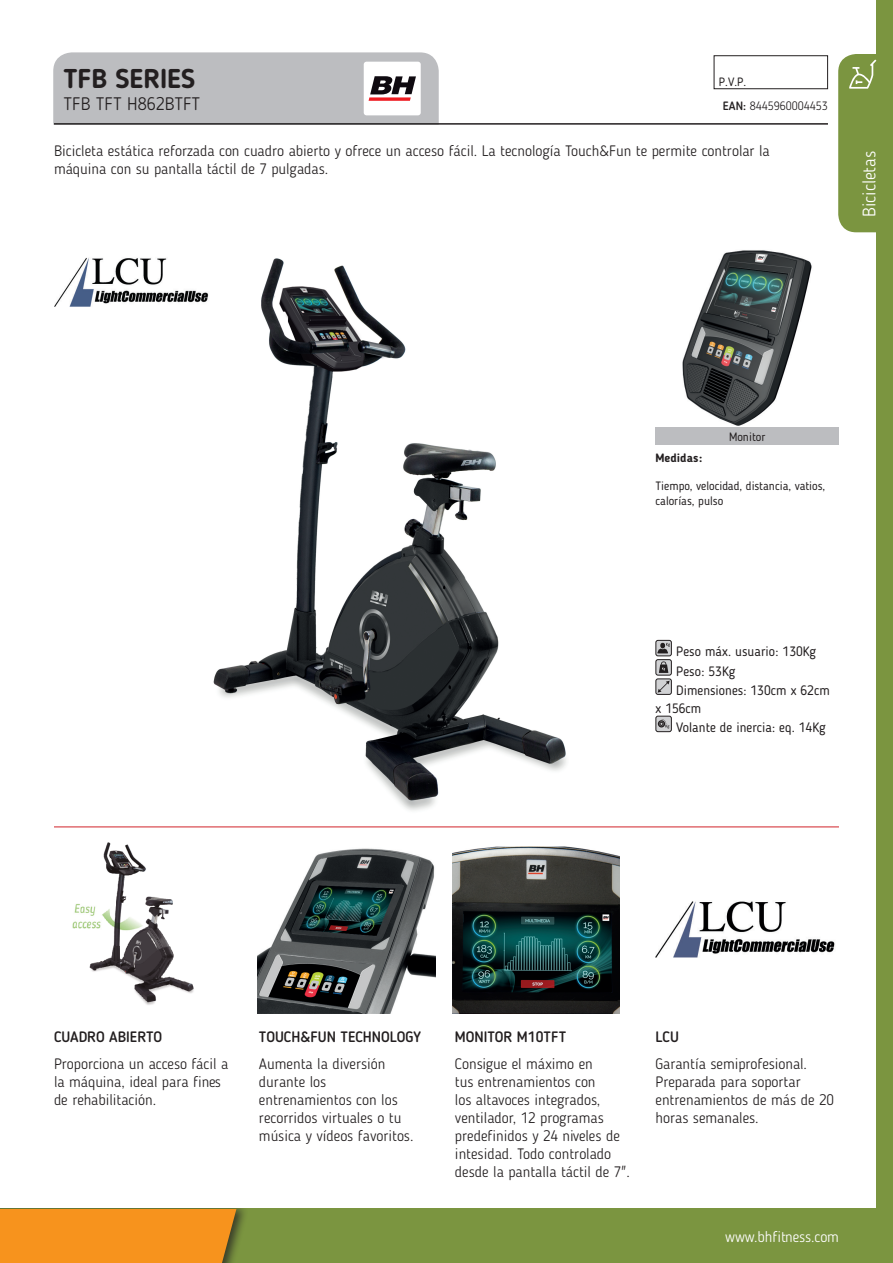
<style>
.page{position:relative;width:893px;height:1263px;background:#fff}
.page>*{position:absolute;margin:0;border:0;box-sizing:border-box;transform-origin:0 0}
.t1{font:700 27px "Blogger Sans";color:#231f20}
.t2{font:300 18px "Blogger Sans";color:#231f20}
.t3{font:300 18px "Blogger Sans";color:#fff}
.t4{font:300 15px/18px "Blogger Sans";color:#231f20}
.t5{font:500 15px "Blogger Sans";color:#231f20}
.t6{font:300 15px "Blogger Sans";color:#fff}
.t7{font:13.5px/19.2px "Blogger Sans";color:#231f20}
.t8{font:12px/14.4px "Blogger Sans";color:#231f20}
.t9{font:300 12px "Blogger Sans";color:#231f20}
.t10{font:700 12px "Blogger Sans";color:#231f20}
.s1{font-weight:500}
</style>
<div class="page">
<img style="left:213px;top:258px;width:459px;height:553px">
<img style="left:676px;top:250px;width:143px;height:178px">
<img style="left:72px;top:842px;width:122px;height:163px">
<img style="left:257px;top:848px;width:178px;height:166px">
<img style="left:655px;top:901px;width:180px;height:57px">
<hr style="left:54px;top:123px;width:774px;height:2px;background:#231f20">
<hr style="left:54px;top:826px;width:785px;height:1px;background:#d1232a">
<div style="left:655px;top:428px;width:184px;height:17px;background:#bcbdc0"></div>
<svg style="left:53px;top:52px;width:386px;height:73px;background:#bcbbbe"></svg>
<div style="left:0;top:1209px;width:893px;height:54px;background:#7b9540"></div>
<div style="left:0;top:1209px;width:249px;height:54px;background:#231f20;opacity:.75"></div>
<div style="left:0;top:1209px;width:236px;height:54px;background:#f7931d"></div>
<div style="left:876px;top:0;width:17px;height:1263px;background:#7b9540"></div>
<svg style="left:656px;top:640px;width:15px;height:16px"></svg>
<div style="left:655px;top:640px;width:17px;height:16px;border:1px solid #231f20;border-radius:2px"></div>
<svg style="left:657px;top:643px;width:13px;height:10px"></svg>
<div style="left:656px;top:660px;width:15px;height:15px;background:#d1d2d4;border-radius:2px"></div>
<div style="left:655px;top:659px;width:17px;height:16px;border:1px solid #231f20;border-radius:2px"></div>
<svg style="left:659px;top:661px;width:9px;height:12px"></svg>
<div style="left:656px;top:679px;width:15px;height:15px;background:#d1d2d4;border-radius:2px"></div>
<div style="left:655px;top:678px;width:17px;height:17px;border:1px solid #231f20;border-radius:2px"></div>
<svg style="left:658px;top:681px;width:12px;height:12px"></svg>
<svg style="left:656px;top:716px;width:15px;height:16px"></svg>
<div style="left:655px;top:716px;width:17px;height:16px;border:1px solid #231f20;border-radius:2px"></div>
<svg style="left:659px;top:719px;width:10px;height:9px"></svg>
<svg style="left:838px;top:54px;width:39px;height:178px;background:#819a49"></svg>
<div style="left:714px;top:55px;width:114px;height:34px;border:1px solid #231f20"></div>
<img style="left:452px;top:846px;width:168px;height:168px">
<img style="left:54px;top:257px;width:155px;height:50px">
<h1 class="t1" style="left:64px;top:62px;width:133px">TFB SERIES</h1>
<p class="t2" style="left:64px;top:93px;width:138px">TFB TFT H862BTFT</p>
<p class="t4" style="left:54px;top:142px;width:717px">Bicicleta estática reforzada con cuadro abierto y ofrece un acceso fácil. La tecnología Touch&amp;Fun te permite controlar la máquina con su pantalla táctil de 7 pulgadas.</p>
<p class="t8" style="left:719px;top:75px;width:29px">P.V.P.</p>
<p class="t9" style="left:723px;top:98px;width:106px"><span class="s1">EAN:</span> 8445960004453</p>
<p class="t3" style="left:859px;top:217px;width:68px;rotate:-90deg">Bicicletas</p>
<p class="t8" style="left:729px;top:429px;width:38px">Monitor</p>
<p class="t10" style="left:655px;top:450px;width:48px">Medidas:</p>
<p class="t8" style="left:655px;top:479px;width:171px">Tiempo, velocidad, distancia, vatios, calorías, pulso</p>
<p class="t7" style="left:676px;top:642px;width:155px">Peso máx. usuario: 130Kg<br>Peso: 53Kg<br>Dimensiones: 130cm x 62cm</p>
<p class="t7" style="left:676px;top:698px;width:151px;text-indent:-21px">x 156cm<br>Volante de inercia: eq. 14Kg</p>
<p class="t5" style="left:54px;top:1028px;width:110px">CUADRO ABIERTO</p>
<p class="t4" style="left:54px;top:1054px;width:176px">Proporciona un acceso fácil a la máquina, ideal para fines de rehabilitación.</p>
<p class="t5" style="left:259px;top:1028px;width:164px">TOUCH&amp;FUN TECHNOLOGY</p>
<p class="t4" style="left:259px;top:1054px;width:156px">Aumenta la diversión durante los entrenamientos con los recorridos virtuales o tu música y vídeos favoritos.</p>
<p class="t5" style="left:455px;top:1028px;width:113px">MONITOR M10TFT</p>
<p class="t4" style="left:455px;top:1054px;width:176px">Consigue el máximo en<br>tus entrenamientos con<br>los altavoces integrados, ventilador, 12 programas predefinidos y 24 niveles de intesidad. Todo controlado desde la pantalla táctil de 7".</p>
<p class="t5" style="left:655px;top:1028px;width:25px">LCU</p>
<p class="t4" style="left:655px;top:1054px;width:180px">Garantía semiprofesional.<br>Preparada para soportar entrenamientos de más de 20 horas semanales.</p>
<p class="t6" style="left:725px;top:1228px;width:115px">www.bhfitness.com</p>
</div>
